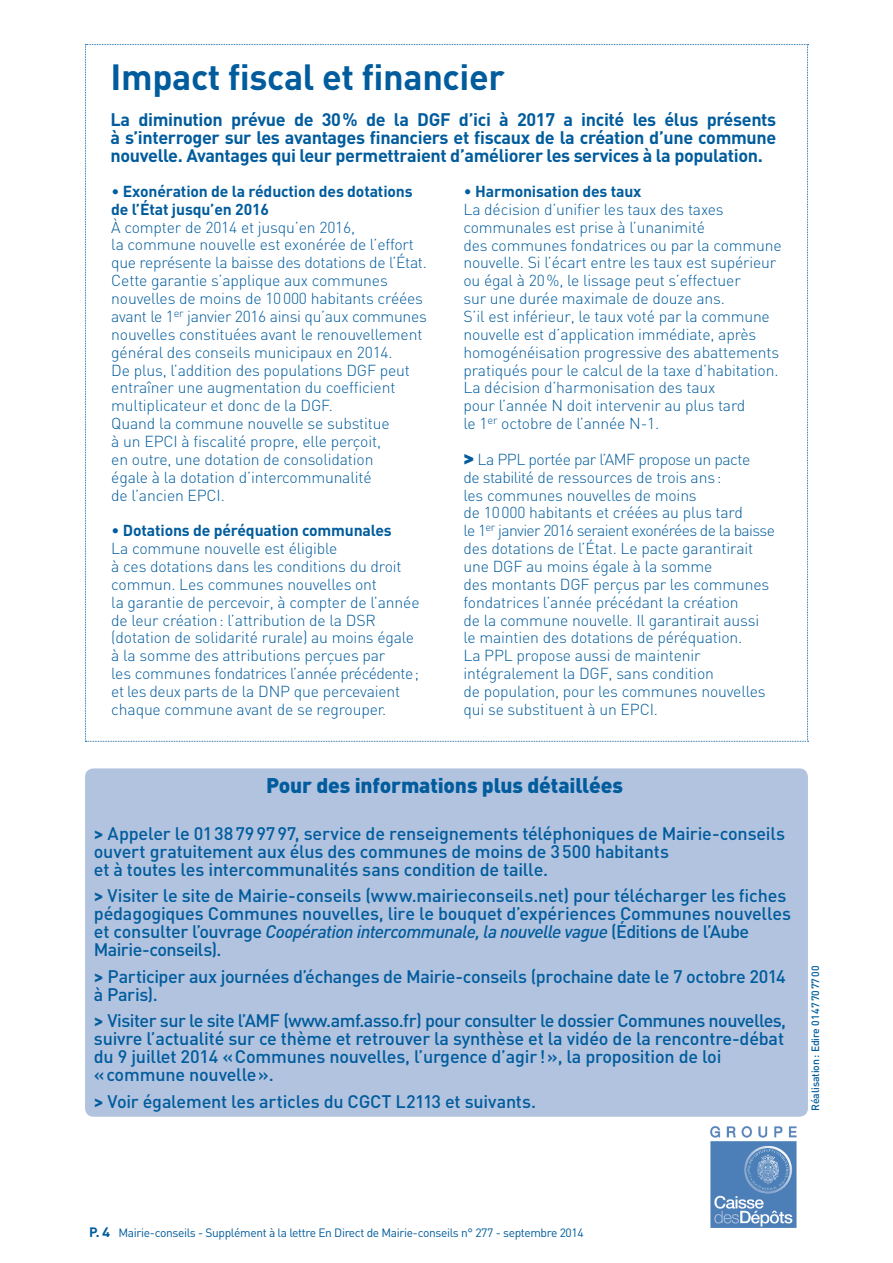
<style>
.page{position:relative;width:893px;height:1263px;background:#fff}
.page>*{position:absolute;margin:0;border:0;box-sizing:border-box;transform-origin:0 0}
.t1{font:700 36px "DIN";letter-spacing:-.01em;color:#005c9d}
.t2{font:900 21px "DIN";letter-spacing:-.01em;color:#005c9d}
.t3{font:500 18px/17.9px "DIN";letter-spacing:-.015em;color:#005c9d}
.t4{font:700 18px/18px "DIN";letter-spacing:-.02em;color:#005c9d;text-align:justify}
.t5{font:300 15.75px/17.9px "DIN";letter-spacing:-.01em;color:#005c9d}
.t6{font:700 15.75px/17.9px "DIN";letter-spacing:-.01em;color:#005c9d}
.t7{font:12px "DIN";letter-spacing:-.03em;color:#005c9d}
.t8{font:500 10.5px "DIN";letter-spacing:-.01em;color:#005c9d}
.s1{font-weight:300}
.s2{font-weight:700}
.s3{font-weight:900;font-size:19.5px}
.s4{font-style:italic}
.s5{font-weight:700;font-size:13.5px}
</style>
<div class="page">
<div style="left:85px;top:768px;width:723px;height:349px;background:#b2c3df;border-radius:9px"></div>
<img style="left:710px;top:1126px;width:87px;height:102px">
<svg style="left:85px;top:44px;width:723px;height:698px"></svg>
<h1 class="t1" style="left:111px;top:53px;width:396px">I mpact fiscal et financier</h1>
<p class="t4" style="left:111px;top:109px;width:667px">La diminution prévue de 30% de la DGF d’ici à 2017 a incité les élus présents à s’interroger sur les avantages financiers et fiscaux de la création d’une commune nouvelle. Avantages qui leur permettraient d’améliorer les services à la population.</p>
<p class="t6" style="left:111px;top:182px;width:303px"><span class="s1">•</span> Exonération de la réduction des dotations de l’État jusqu’en 2016</p>
<p class="t5" style="left:111px;top:218px;width:317px">À compter de 2014 et jusqu’en 2016,<br>la commune nouvelle est exonérée de l’effort que représente la baisse des dotations de l’État.<br>Cette garantie s’applique aux communes nouvelles de moins de 10000 habitants créées avant le 1<sup>er</sup> janvier 2016 ainsi qu’aux communes nouvelles constituées avant le renouvellement général des conseils municipaux en 2014.<br>De plus, l’addition des populations DGF peut entraîner une augmentation du coefficient multiplicateur et donc de la DGF.<br>Quand la commune nouvelle se substitue<br>à un EPCI à fiscalité propre, elle perçoit,<br>en outre, une dotation de consolidation<br>égale à la dotation d’intercommunalité<br>de l’ancien EPCI.</p>
<p class="t5" style="left:111px;top:521px;width:310px">• <span class="s2">Dotations de péréquation communales<br></span>La commune nouvelle est éligible<br>à ces dotations dans les conditions du droit commun. Les communes nouvelles ont<br>la garantie de percevoir, à compter de l’année de leur création: l’attribution de la DSR (dotation de solidarité rurale) au moins égale à la somme des attributions perçues par<br>les communes fondatrices l’année précédente; et les deux parts de la DNP que percevaient chaque commune avant de se regrouper.</p>
<p class="t5" style="left:463px;top:182px;width:320px">• <span class="s2">Harmonisation des taux<br></span>La décision d’unifier les taux des taxes communales est prise à l’unanimité<br>des communes fondatrices ou par la commune nouvelle. Si l’écart entre les taux est supérieur ou égal à 20%, le lissage peut s’effectuer<br>sur une durée maximale de douze ans.<br>S’il est inférieur, le taux voté par la commune nouvelle est d’application immédiate, après homogénéisation progressive des abattements pratiqués pour le calcul de la taxe d’habitation.<br>La décision d’harmonisation des taux<br>pour l’année N doit intervenir au plus tard<br>le 1<sup>er</sup> octobre de l’année N-1.</p>
<p class="t5" style="left:463px;top:450px;width:313px"><span class="s3">&gt;</span> La PPL portée par l’AMF propose un pacte<br>de stabilité de ressources de trois ans:<br>les communes nouvelles de moins<br>de 10000 habitants et créées au plus tard<br>le 1<sup>er</sup> janvier 2016 seraient exonérées de la baisse des dotations de l’État. Le pacte garantirait une DGF au moins égale à la somme<br>des montants DGF perçus par les communes fondatrices l’année précédant la création<br>de la commune nouvelle. Il garantirait aussi le maintien des dotations de péréquation.<br>La PPL propose aussi de maintenir intégralement la DGF, sans condition<br>de population, pour les communes nouvelles qui se substituent à un EPCI.</p>
<h2 class="t2" style="left:266px;top:771px;width:358px">Pour des informations plus détaillées</h2>
<p class="t3" style="left:94px;top:824px;width:693px"><span class="s2">&gt;</span> Appeler le 0138799797, service de renseignements téléphoniques de Mairie-conseils ouvert gratuitement aux élus des communes de moins de 3500 habitants<br>et à toutes les intercommunalités sans condition de taille.</p>
<p class="t3" style="left:94px;top:886px;width:699px"><span class="s2">&gt;</span> Visiter le site de Mairie-conseils (www.mairieconseils.net) pour télécharger les fiches pédagogiques Communes nouvelles, lire le bouquet d’expériences Communes nouvelles et consulter l’ouvrage <span class="s4">Coopération intercommunale, la nouvelle vague</span> (Éditions de l’Aube Mairie-conseils).</p>
<p class="t3" style="left:94px;top:967px;width:693px"><span class="s2">&gt;</span> Participer aux journées d’échanges de Mairie-conseils (prochaine date le 7 octobre 2014 à Paris).</p>
<p class="t3" style="left:94px;top:1011px;width:694px"><span class="s2">&gt;</span> Visiter sur le site l’AMF (www.amf.asso.fr) pour consulter le dossier Communes nouvelles, suivre l’actualité sur ce thème et retrouver la synthèse et la vidéo de la rencontre-débat du 9 juillet 2014 «Communes nouvelles, l’urgence d’agir!», la proposition de loi «commune nouvelle».</p>
<p class="t3" style="left:94px;top:1092px;width:444px"><span class="s2">&gt;</span> Voir également les articles du CGCT L2113 et suivants.</p>
<p class="t8" style="left:809px;top:1111px;width:147px;rotate:-90deg">Réalisation: Edire 0147707700</p>
<p class="t7" style="left:89px;top:1226px;width:496px"><span class="s5">P. 4</span> Mairie-conseils - Supplément à la lettre En Direct de Mairie-conseils n° 277 - septembre 2014</p>
</div>
